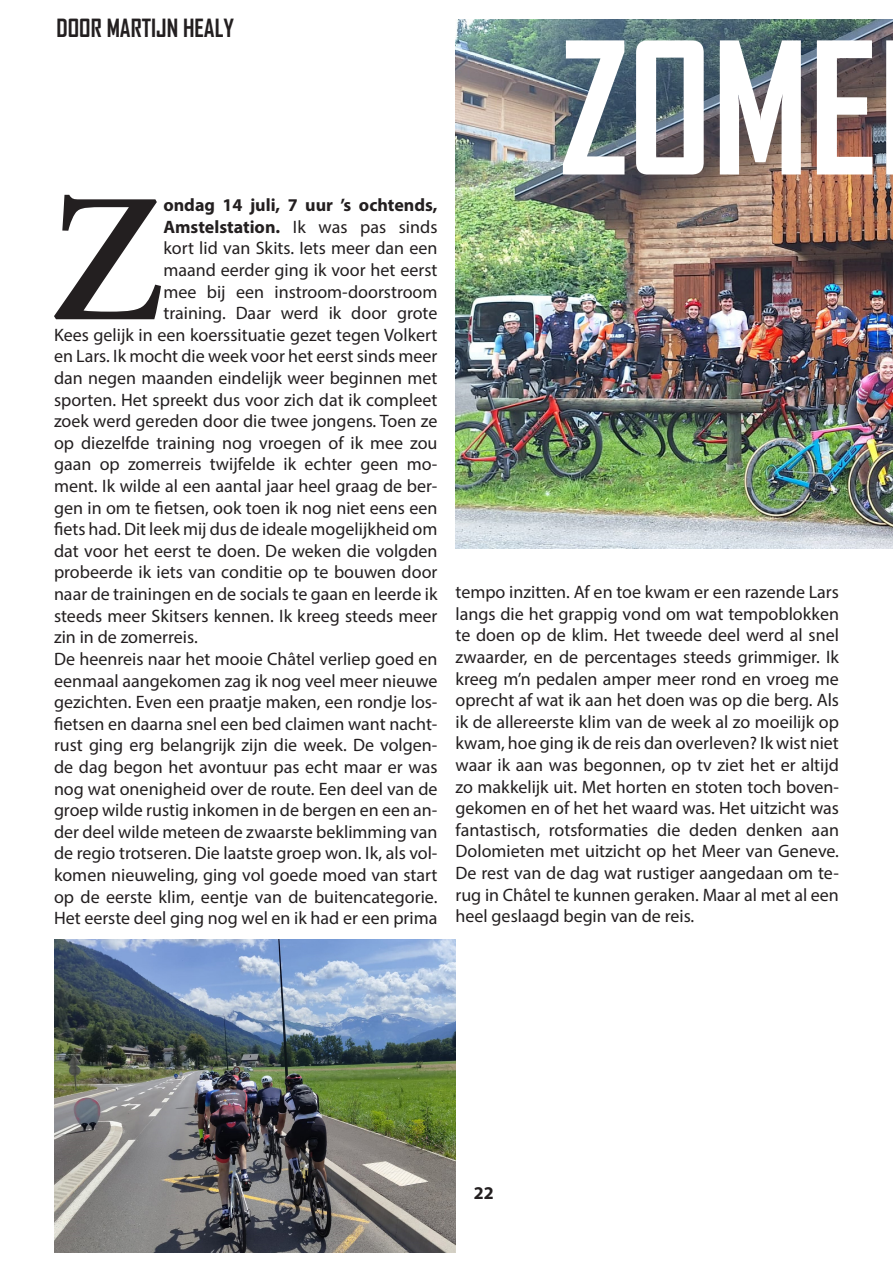
<style>
.page{position:relative;width:893px;height:1263px;background:#fff}
.page>*{position:absolute;margin:0;border:0;box-sizing:border-box;transform-origin:0 0}
.t1{font:700 181.35px "Adobe Hebrew";color:#231f20}
.t2{font:700 175.5px "Agency FB";color:#fff}
.t3{font:700 24px "Agency FB";color:#231f20}
.t4{font:18px/21.6px "Myriad Pro";color:#231f20;text-align:justify}
.t5{font:700 18px "Myriad Pro";color:#231f20}
.s1{font-weight:400}
</style>
<div class="page">
<img style="left:455px;top:19px;width:438px;height:530px">
<img style="left:54px;top:940px;width:401px;height:312px">
<p class="t3" style="left:57px;top:14px;width:179px">DOOR MARTIJN HEALY</p>
<p class="t1" style="left:49px;top:150px;width:116px">Z</p>
<p class="t5" style="left:163px;top:193px;width:276px">ondag 14 juli, 7 uur ’s ochtends,</p>
<p class="t5" style="left:163px;top:215px;width:276px">Amstelstation. <span class="s1">Ik was pas sinds</span></p>
<p class="t4" style="left:163px;top:237px;width:276px">kort lid van Skits. Iets meer dan een</p>
<p class="t4" style="left:163px;top:259px;width:276px">maand eerder ging ik voor het eerst</p>
<p class="t4" style="left:163px;top:280px;width:276px">mee bij een instroom-doorstroom</p>
<p class="t4" style="left:163px;top:302px;width:276px">training. Daar werd ik door grote</p>
<p class="t4" style="left:54px;top:324px;width:385px">Kees gelijk in een koerssituatie gezet tegen Volkert</p>
<p class="t4" style="left:54px;top:345px;width:385px">en Lars. Ik mocht die week voor het eerst sinds meer</p>
<p class="t4" style="left:54px;top:367px;width:385px">dan negen maanden eindelijk weer beginnen met</p>
<p class="t4" style="left:54px;top:388px;width:385px">sporten. Het spreekt dus voor zich dat ik compleet</p>
<p class="t4" style="left:54px;top:410px;width:385px">zoek werd gereden door die twee jongens. Toen ze</p>
<p class="t4" style="left:54px;top:432px;width:385px">op diezelfde training nog vroegen of ik mee zou</p>
<p class="t4" style="left:54px;top:453px;width:385px">gaan op zomerreis twijfelde ik echter geen mo-</p>
<p class="t4" style="left:54px;top:475px;width:385px">ment. Ik wilde al een aantal jaar heel graag de ber-</p>
<p class="t4" style="left:54px;top:496px;width:385px">gen in om te fietsen, ook toen ik nog niet eens een</p>
<p class="t4" style="left:54px;top:518px;width:385px">fiets had. Dit leek mij dus de ideale mogelijkheid om</p>
<p class="t4" style="left:54px;top:540px;width:385px">dat voor het eerst te doen. De weken die volgden</p>
<p class="t4" style="left:54px;top:561px;width:385px">probeerde ik iets van conditie op te bouwen door</p>
<p class="t4" style="left:54px;top:583px;width:385px">naar de trainingen en de socials te gaan en leerde ik</p>
<p class="t4" style="left:54px;top:604px;width:385px">steeds meer Skitsers kennen. Ik kreeg steeds meer</p>
<p class="t4" style="left:54px;top:626px;width:145px">zin in de zomerreis.</p>
<p class="t4" style="left:54px;top:648px;width:385px">De heenreis naar het mooie Châtel verliep goed en eenmaal aangekomen zag ik nog veel meer nieuwe gezichten. Even een praatje maken, een rondje los&shy;fietsen en daarna snel een bed claimen want nacht&shy;rust ging erg belangrijk zijn die week. De volgen&shy;de dag begon het avontuur pas echt maar er was nog wat onenigheid over de route. Een deel van de groep wilde rustig inkomen in de bergen en een an&shy;der deel wilde meteen de zwaarste beklimming van de regio trotseren. Die laatste groep won. Ik, als vol&shy;komen nieuweling, ging vol goede moed van start op de eerste klim, eentje van de buitencategorie.<br>Het eerste deel ging nog wel en ik had er een prima</p>
<p class="t2" style="left:560px;top:0;width:320px">ZOME</p>
<p class="t4" style="left:455px;top:581px;width:385px">tempo inzitten. Af en toe kwam er een razende Lars langs die het grappig vond om wat tempoblokken te doen op de klim. Het tweede deel werd al snel zwaarder, en de percentages steeds grimmiger. Ik kreeg m’n pedalen amper meer rond en vroeg me oprecht af wat ik aan het doen was op die berg. Als ik de allereerste klim van de week al zo moeilijk op kwam, hoe ging ik de reis dan overleven? Ik wist niet waar ik aan was begonnen, op tv ziet het er altijd zo makkelijk uit. Met horten en stoten toch boven&shy;gekomen en of het het waard was. Het uitzicht was fantastisch, rotsformaties die deden denken aan Dolomieten met uitzicht op het Meer van Geneve.<br>De rest van de dag wat rustiger aangedaan om te&shy;rug in Châtel te kunnen geraken. Maar al met al een heel geslaagd begin van de reis.</p>
<p class="t5" style="left:474px;top:1181px;width:21px">22</p>
</div>
